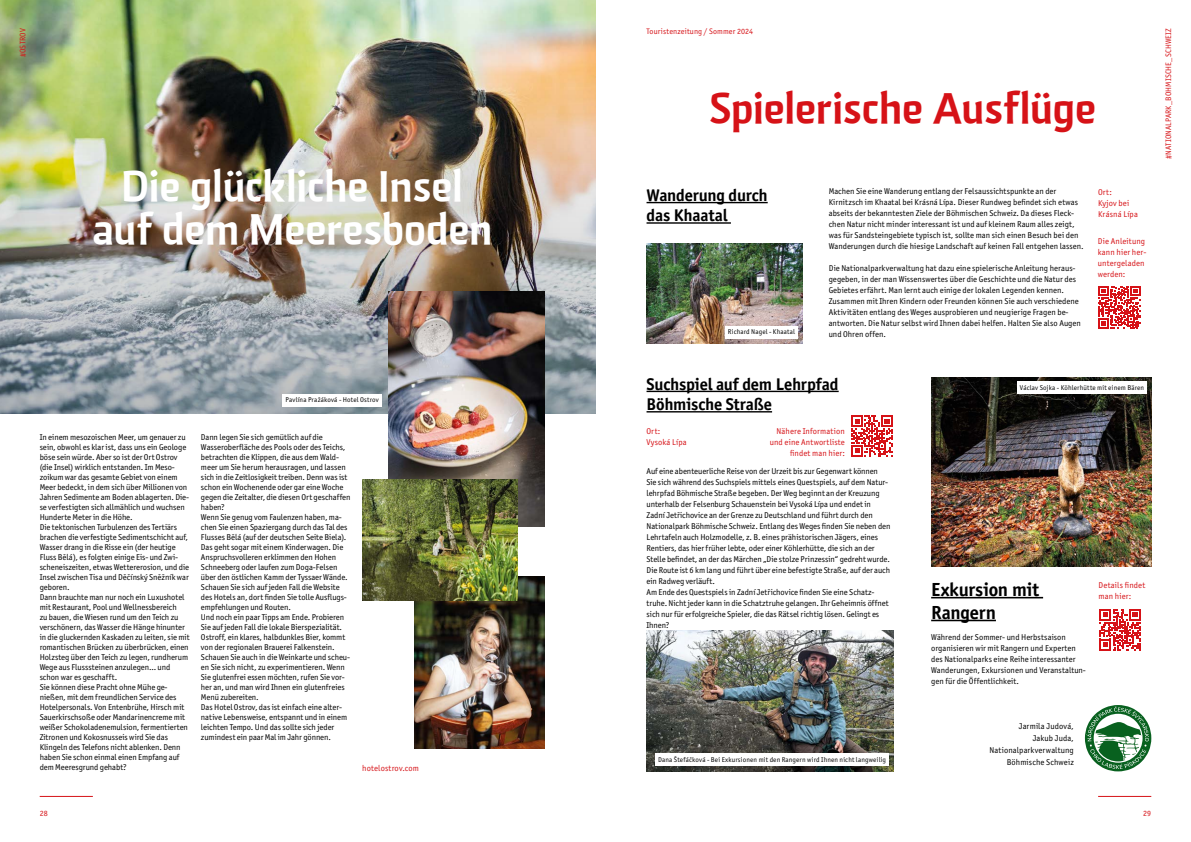
<style>
.page{position:relative;width:1191px;height:842px;background:#fff}
.page>*{position:absolute;margin:0;border:0;box-sizing:border-box;transform-origin:0 0}
.t1{font:500 42.4px/42.9px "Skog Sans";letter-spacing:-.01em;color:#fff;text-align:center}
.t2{font:500 42.4px "Skog Sans";letter-spacing:-.015em;color:#d61217}
.t3{font:700 19px/22.8px "Officina Sans Itc TOT";letter-spacing:-.01em;color:#000}
.t4{font:700 17px/20.4px "Officina Sans Itc TOT";letter-spacing:-.01em;color:#000}
.t5{font:8.5px/10px "Officina Sans Itc TOT";color:#000}
.t6{font:8.5px/11px "Officina Sans Itc TOT";letter-spacing:.015em;color:#d61217}
.t7{font:8px "Officina Sans Itc TOT";letter-spacing:.01em;color:#d61217}
.t8{font:7px "Officina Sans Itc TOT";letter-spacing:.02em;color:#000}
</style>
<div class="page">
<hr style="left:40px;top:796px;width:53px;height:1px;background:#d61217">
<hr style="left:1098px;top:796px;width:53px;height:1px;background:#d61217">
<img style="left:0;top:0;width:595px;height:28px">
<img style="left:0;top:28px;width:595px;height:386px">
<img style="left:414px;top:576px;width:130px;height:172px">
<img style="left:389px;top:291px;width:155px;height:235px">
<img style="left:362px;top:480px;width:156px;height:120px">
<svg style="left:1085px;top:705px;width:66px;height:66px"></svg>
<svg style="left:851px;top:415px;width:41px;height:42px"></svg>
<svg style="left:1098px;top:286px;width:42px;height:42px"></svg>
<svg style="left:1099px;top:609px;width:41px;height:41px"></svg>
<hr style="left:646px;top:202px;width:121px;height:1px;background:#000">
<hr style="left:646px;top:222px;width:85px;height:2px;background:#000">
<hr style="left:646px;top:391px;width:192px;height:1px;background:#000">
<hr style="left:646px;top:411px;width:126px;height:1px;background:#000">
<hr style="left:931px;top:597px;width:112px;height:1px;background:#000">
<hr style="left:931px;top:620px;width:65px;height:1px;background:#000">
<img style="left:646px;top:244px;width:156px;height:100px">
<img style="left:646px;top:631px;width:247px;height:140px">
<img style="left:931px;top:377px;width:220px;height:189px">
<div style="left:283px;top:394px;width:99px;height:12px;background:#fff"></div>
<div style="left:725px;top:326px;width:73px;height:13px;background:#fff"></div>
<div style="left:1017px;top:382px;width:130px;height:12px;background:#fff"></div>
<div style="left:655px;top:754px;width:234px;height:12px;background:#fff"></div>
<p class="t7" style="left:18px;top:61px;width:34px;rotate:-90deg">#S_DETMI</p>
<p class="t7" style="left:646px;top:27px;width:108px">Touristenzeitung / Sommer 2024</p>
<p class="t7" style="left:18px;top:57px;width:31px;rotate:-90deg">#OSTROV</p>
<p class="t7" style="left:1164px;top:159px;width:132px;rotate:-90deg">#NATIONALPARK_BOHMISCHE_SCHWEIZ</p>
<h1 class="t2" style="left:709px;top:73px;width:389px">Spielerische Ausflüge</h1>
<h1 class="t1" style="left:92px;top:164px;width:402px">Die glückliche Insel auf dem Meeresboden</h1>
<p class="t8" style="left:285px;top:396px;width:95px">Pavlína Pražáková - Hotel Ostrov</p>
<p class="t5" style="left:40px;top:432px;width:151px">In einem mesozoischen Meer, um genauer zu sein, obwohl es klar ist, dass uns ein Geologe böse sein würde. Aber so ist der Ort Ostrov (die Insel) wirklich entstanden. Im Meso&shy;zoikum war das gesamte Gebiet von einem Meer bedeckt, in dem sich über Millionen von Jahren Sedimente am Boden ablagerten. Die&shy;se verfestigten sich allmählich und wuchsen Hunderte Meter in die Höhe.<br>Die tektonischen Turbulenzen des Tertiärs brachen die verfestigte Sedimentschicht auf, Wasser drang in die Risse ein (der heutige Fluss Bělá), es folgten einige Eis- und Zwi&shy;scheneiszeiten, etwas Wettererosion, und die Insel zwischen Tisa und Děčínský Sněžník war geboren.<br>Dann brauchte man nur noch ein Luxushotel mit Restaurant, Pool und Wellnessbereich<br>zu bauen, die Wiesen rund um den Teich zu verschönern, das Wasser die Hänge hinunter in die gluckernden Kaskaden zu leiten, sie mit romantischen Brücken zu überbrücken, einen Holzsteg über den Teich zu legen, rundherum Wege aus Flusssteinen anzulegen... und schon war es geschafft.<br>Sie können diese Pracht ohne Mühe ge&shy;nießen, mit dem freundlichen Service des Hotelpersonals. Von Entenbrühe, Hirsch mit Sauerkirschsoße oder Mandarinencreme mit weißer Schokoladenemulsion, fermentierten Zitronen und Kokosnusseis wird Sie das Klingeln des Telefons nicht ablenken. Denn haben Sie schon einmal einen Empfang auf dem Meeresgrund gehabt?</p>
<p class="t5" style="left:201px;top:432px;width:151px">Dann legen Sie sich gemütlich auf die Wasseroberfläche des Pools oder des Teichs, betrachten die Klippen, die aus dem Wald&shy;meer um Sie herum herausragen, und lassen sich in die Zeitlosigkeit treiben. Denn was ist schon ein Wochenende oder gar eine Woche gegen die Zeitalter, die diesen Ort geschaffen haben?<br>Wenn Sie genug vom Faulenzen haben, ma&shy;chen Sie einen Spaziergang durch das Tal des Flusses Bělá (auf der deutschen Seite Biela).<br>Das geht sogar mit einem Kinderwagen. Die Anspruchsvolleren erklimmen den Hohen Schneeberg oder laufen zum Doga-Felsen über den östlichen Kamm der Tyssaer Wände.<br>Schauen Sie sich auf jeden Fall die Website des Hotels an, dort finden Sie tolle Ausflugs&shy;empfehlungen und Routen.<br>Und noch ein paar Tipps am Ende. Probieren Sie auf jeden Fall die lokale Bierspezialität.<br>Ostroff, ein klares, halbdunkles Bier, kommt von der regionalen Brauerei Falkenstein.<br>Schauen Sie auch in die Weinkarte und scheu&shy;en Sie sich nicht, zu experimentieren. Wenn Sie glutenfrei essen möchten, rufen Sie vor&shy;her an, und man wird Ihnen ein glutenfreies Menü zubereiten.<br>Das Hotel Ostrov, das ist einfach eine alter&shy;native Lebensweise, entspannt und in einem leichten Tempo. Und das sollte sich jeder zumindest ein paar Mal im Jahr gönnen.</p>
<p class="t6" style="left:362px;top:763px;width:58px">hotelostrov.com</p>
<h3 class="t4" style="left:646px;top:185px;width:123px">Wanderung durch das Khaatal</h3>
<p class="t8" style="left:728px;top:328px;width:69px">Richard Nagel - Khaatal</p>
<p class="t5" style="left:828px;top:186px;width:257px;line-height:11px">Machen Sie eine Wanderung entlang der Felsaussichtspunkte an der Kirnitzsch im Khaatal bei Krásná Lípa. Dieser Rundweg befindet sich etwas abseits der bekanntesten Ziele der Böhmischen Schweiz. Da dieses Fleck&shy;chen Natur nicht minder interessant ist und auf kleinem Raum alles zeigt, was für Sandsteingebiete typisch ist, sollte man sich einen Besuch bei den Wanderungen durch die hiesige Landschaft auf keinen Fall entgehen lassen.</p>
<p class="t5" style="left:828px;top:263px;width:254px;line-height:11px">Die Nationalparkverwaltung hat dazu eine spielerische Anleitung heraus&shy;gegeben, in der man Wissenswertes über die Geschichte und die Natur des Gebietes erfährt. Man lernt auch einige der lokalen Legenden kennen.<br>Zusammen mit Ihren Kindern oder Freunden können Sie auch verschiedene Aktivitäten entlang des Weges ausprobieren und neugierige Fragen be&shy;antworten. Die Natur selbst wird Ihnen dabei helfen. Halten Sie also Augen und Ohren offen.</p>
<p class="t6" style="left:1098px;top:186px;width:41px">Ort:<br>Kyjov bei<br>Krásná Lípa</p>
<p class="t6" style="left:1098px;top:236px;width:50px">Die Anleitung kann hier her&shy;untergeladen werden:</p>
<h3 class="t4" style="left:646px;top:373px;width:194px">Suchspiel auf dem Lehrpfad<br>Böhmische Straße</h3>
<p class="t6" style="left:646px;top:426px;width:42px">Ort:<br>Vysoká Lípa</p>
<p class="t6" style="left:769px;top:426px;width:77px;text-align:right">Nähere Information und eine Antwortliste findet man hier:</p>
<p class="t5" style="left:646px;top:466px;width:245px;line-height:11px">Auf eine abenteuerliche Reise von der Urzeit bis zur Gegenwart können<br>Sie sich während des Suchspiels mittels eines Questspiels, auf dem Natur&shy;lehrpfad Böhmische Straße begeben. Der Weg beginnt an der Kreuzung unterhalb der Felsenburg Schauenstein bei Vysoká Lípa und endet in Zadní Jetřichovice an der Grenze zu Deutschland und führt durch den Nationalpark Böhmische Schweiz. Entlang des Weges finden Sie neben den Lehrtafeln auch Holzmodelle, z. B. eines prähistorischen Jägers, eines Rentiers, das hier früher lebte, oder einer Köhlerhütte, die sich an der Stelle befindet, an der das Märchen „Die stolze Prinzessin“ gedreht wurde.<br>Die Route ist 6 km lang und führt über eine befestigte Straße, auf der auch ein Radweg verläuft.<br>Am Ende des Questspiels in Zadní Jetřichovice finden Sie eine Schatz&shy;truhe. Nicht jeder kann in die Schatztruhe gelangen. Ihr Geheimnis öffnet sich nur für erfolgreiche Spieler, die das Rätsel richtig lösen. Gelingt es Ihnen?</p>
<p class="t8" style="left:658px;top:755px;width:229px">Dana Štefáčková - Bei Exkursionen mit den Rangern wird Ihnen nicht langweilig</p>
<p class="t8" style="left:1020px;top:383px;width:126px">Václav Sojka - Köhlerhütte mit einem Bären</p>
<h2 class="t3" style="left:931px;top:578px;width:109px">Exkursion mit<br>Rangern</h2>
<p class="t5" style="left:931px;top:632px;width:156px;line-height:11px">Während der Sommer- und Herbstsaison organisieren wir mit Rangern und Experten des Nationalparks eine Reihe interessanter Wanderungen, Exkursionen und Veranstaltun&shy;gen für die Öffentlichkeit.</p>
<p class="t5" style="left:989px;top:720px;width:86px;line-height:12px;text-align:right">Jarmila Judová,<br>Jakub Juda,<br>Nationalparkverwaltung<br>Böhmische Schweiz</p>
<p class="t6" style="left:1098px;top:580px;width:48px">Details findet man hier:</p>
<p class="t7" style="left:40px;top:808px;width:10px">28</p>
<p class="t7" style="left:1143px;top:808px;width:10px">29</p>
</div>
